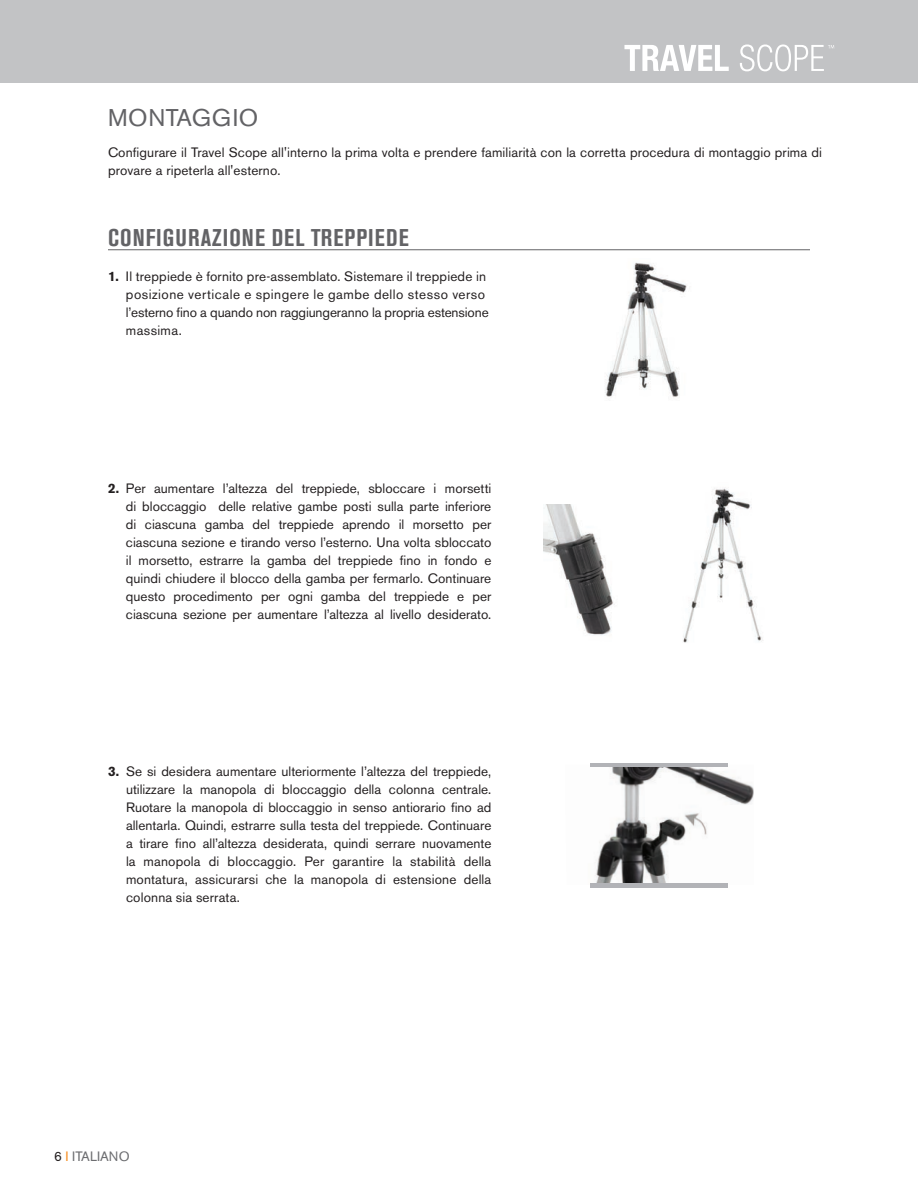
<style>
.page{position:relative;width:918px;height:1188px;background:#fff}
.page>*{position:absolute;margin:0;border:0;box-sizing:border-box;transform-origin:0 0}
.t1{font:700 condensed 24px "Akzidenz Grotesk BE";letter-spacing:.045em;color:#636366}
.t2{font:24px "Akzidenz Grotesk BE";letter-spacing:.03em;color:#636366}
.t3{font:13.5px/18px "Akzidenz Grotesk BE";letter-spacing:.01em;color:#231f20}
.t4{font:13.5px "Akzidenz Grotesk BE";color:#6c6d70}
.s1{font-weight:700}
.s2{color:#231f20}
.s3{color:#f68e21}
</style>
<div class="page">
<div style="left:0;top:0;width:917px;height:82px;background:#c2c3c5"></div>
<hr style="left:917px;top:0;width:1px;height:82px;background:#c2c3c5">
<svg style="left:624px;top:44px;width:210px;height:27px"></svg>
<hr style="left:108px;top:249px;width:702px;height:1px;background:#636366">
<img style="left:605px;top:262px;width:82px;height:135px">
<img style="left:544px;top:505px;width:71px;height:131px">
<img style="left:683px;top:488px;width:80px;height:155px">
<img style="left:590px;top:765px;width:164px;height:120px">
<hr style="left:591px;top:763px;width:137px;height:4px;background:#b2b3b7">
<hr style="left:591px;top:884px;width:137px;height:4px;background:#b2b3b7">
<h1 class="t2" style="left:108px;top:103px;width:152px">MONTAGGIO</h1>
<p class="t3" style="left:108px;top:143px;width:715px">Configurare il Travel Scope all'interno la prima volta e prendere familiarità con la corretta procedura di montaggio prima di provare a ripeterla all'esterno.</p>
<h1 class="t1" style="left:108px;top:224px;width:302px">CONFIGURAZIONE DEL TREPPIEDE</h1>
<p class="t3" style="left:126px;top:268px;width:364px;text-indent:-18px"><span class="s1">1.</span> Il treppiede è fornito pre-assemblato. Sistemare il treppiede in posizione verticale e spingere le gambe dello stesso verso l’esterno fino a quando non raggiungeranno la propria estensione massima.</p>
<p class="t3" style="left:126px;top:479px;width:367px;text-align:justify;text-indent:-18px"><span class="s1">2.</span> Per aumentare l’altezza del treppiede, sbloccare i morsetti di bloccaggio delle relative gambe posti sulla parte inferiore di ciascuna gamba del treppiede aprendo il morsetto per ciascuna sezione e tirando verso l’esterno. Una volta sbloccato il morsetto, estrarre la gamba del treppiede fino in fondo e quindi chiudere il blocco della gamba per fermarlo. Continuare questo procedimento per ogni gamba del treppiede e per ciascuna sezione per aumentare l’altezza al livello desiderato.</p>
<p class="t3" style="left:126px;top:763px;width:367px;text-align:justify;text-indent:-18px"><span class="s1">3.</span> Se si desidera aumentare ulteriormente l’altezza del treppiede, utilizzare la manopola di bloccaggio della colonna centrale.<br>Ruotare la manopola di bloccaggio in senso antiorario fino ad allentarla. Quindi, estrarre sulla testa del treppiede. Continuare a tirare fino all’altezza desiderata, quindi serrare nuovamente la manopola di bloccaggio. Per garantire la stabilità della montatura, assicurarsi che la manopola di estensione della colonna sia serrata.</p>
<p class="t4" style="left:54px;top:1148px;width:77px"><span class="s2">6</span> <span class="s3">I</span> ITALIANO</p>
</div>
